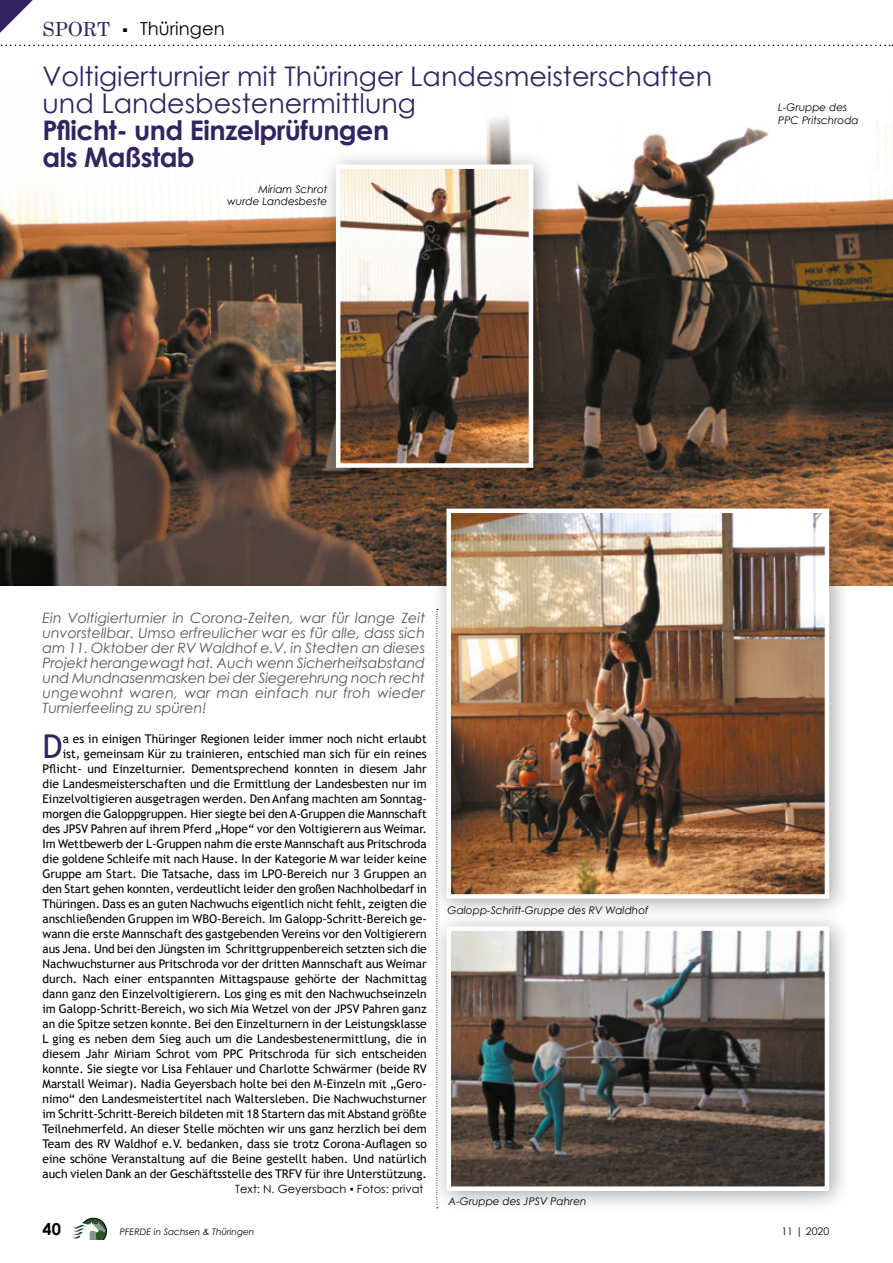
<style>
.page{position:relative;width:893px;height:1263px;background:#fff}
.page>*{position:absolute;margin:0;border:0;box-sizing:border-box;transform-origin:0 0}
.t1{font:33px "Trebuchet MS";color:#32245e}
.t2{font:27px/27px "Century Gothic";color:#32245e}
.t3{font:700 27px/27px "Century Gothic";letter-spacing:-.02em;color:#32245e}
.t4{font:19.5px "Century";color:#32245e}
.t5{font:18px "Century Gothic";color:#000}
.t6{font:700 16.5px "Century Gothic";color:#000}
.t7{font:italic 14.25px/15px "Century Gothic";letter-spacing:.01em;color:#575756;text-align:justify}
.t8{font:12px/15px "Trebuchet MS";color:#000;text-align:right}
.t9{font:11.4px "Century Gothic";color:#000}
.t10{font:italic 10.5px/12.6px "Century Gothic";color:#000;text-align:right}
.t11{font:10.5px "Century Gothic";color:#000}
.t12{font:italic 9px "Century Gothic";color:#000}
</style>
<div class="page">
<svg style="left:0;top:0;width:893px;height:47px"></svg>
<svg style="left:73px;top:1217px;width:34px;height:24px"></svg>
<img style="left:0;top:117px;width:893px;height:468px">
<svg style="left:699px;top:457px;width:2px;height:16px"></svg>
<div style="left:430px;top:911px;width:421px;height:301px;background:#000;opacity:.35"></div>
<img style="left:451px;top:931px;width:373px;height:255px">
<div style="left:446px;top:926px;width:383px;height:265px;border:4px solid #fff"></div>
<div style="left:430px;top:493px;width:421px;height:428px;background:#000;opacity:.35"></div>
<img style="left:451px;top:513px;width:373px;height:381px">
<div style="left:446px;top:508px;width:383px;height:391px;border:4px solid #fff"></div>
<div style="left:320px;top:149px;width:235px;height:341px;background:#000;opacity:.35"></div>
<img style="left:341px;top:169px;width:187px;height:294px">
<div style="left:336px;top:164px;width:197px;height:304px;border:4px solid #fff"></div>
<svg style="left:437px;top:609px;width:1px;height:599px"></svg>
<h3 class="t4" style="left:43px;top:12px;width:69px">SPORT</h3>
<h3 class="t5" style="left:122px;top:16px;width:104px"><sup>.</sup> Thüringen</h3>
<h2 class="t2" style="left:43px;top:62px;width:671px">Voltigierturnier mit Thüringer Landesmeisterschaften und Landesbestenermittlung</h2>
<h2 class="t3" style="left:43px;top:116px;width:348px">Pflicht- und Einzelprüfungen als Maßstab</h2>
<p class="t10" style="left:227px;top:183px;width:102px">Miriam Schrot wurde Landesbeste</p>
<p class="t10" style="left:778px;top:101px;width:82px;text-align:left">L-Gruppe des<br>PPC Pritschroda</p>
<p class="t7" style="left:43px;top:610px;width:384px">Ein Voltigierturnier in Corona-Zeiten, war für lange Zeit unvorstellbar. Umso erfreulicher war es für alle, dass sich am 11. Oktober der RV Waldhof e.V. in Stedten an dieses Projekt herangewagt hat. Auch wenn Sicherheitsabstand und Mundnasenmasken bei der Siegerehrung noch recht ungewohnt waren, war man einfach nur froh wieder Turnierfeeling zu spüren!</p>
<h1 class="t1" style="left:43px;top:726px;width:22px">D</h1>
<p class="t8" style="left:43px;top:731px;width:386px">a es in einigen Thüringer Regionen leider immer noch nicht erlaubt ist, gemeinsam Kür zu trainieren, entschied man sich für ein reines Pflicht- und Einzelturnier. Dementsprechend konnten in diesem Jahr die Landesmeisterschaften und die Ermittlung der Landesbesten nur im Einzelvoltigieren ausgetragen werden. Den Anfang machten am Sonntag&shy;morgen die Galoppgruppen. Hier siegte bei den A-Gruppen die Mannschaft des JPSV Pahren auf ihrem Pferd „Hope“ vor den Voltigierern aus Weimar.<br>Im Wettbewerb der L-Gruppen nahm die erste Mannschaft aus Pritschroda die goldene Schleife mit nach Hause. In der Kategorie M war leider keine Gruppe am Start. Die Tatsache, dass im LPO-Bereich nur 3 Gruppen an den Start gehen konnten, verdeutlicht leider den großen Nachholbedarf in Thüringen. Dass es an guten Nachwuchs eigentlich nicht fehlt, zeigten die anschließenden Gruppen im WBO-Bereich. Im Galopp-Schritt-Bereich ge&shy;wann die erste Mannschaft des gastgebenden Vereins vor den Voltigierern aus Jena. Und bei den Jüngsten im Schrittgruppenbereich setzten sich die Nachwuchsturner aus Pritschroda vor der dritten Mannschaft aus Weimar durch. Nach einer entspannten Mittagspause gehörte der Nachmittag dann ganz den Einzelvoltigierern. Los ging es mit den Nachwuchseinzeln im Galopp-Schritt-Bereich, wo sich Mia Wetzel von der JPSV Pahren ganz an die Spitze setzen konnte. Bei den Einzelturnern in der Leistungsklasse L ging es neben dem Sieg auch um die Landesbestenermittlung, die in diesem Jahr Miriam Schrot vom PPC Pritschroda für sich entscheiden konnte. Sie siegte vor Lisa Fehlauer und Charlotte Schwärmer (beide RV Marstall Weimar). Nadia Geyersbach holte bei den M-Einzeln mit „Gero&shy;nimo“ den Landesmeistertitel nach Waltersleben. Die Nachwuchsturner im Schritt-Schritt-Bereich bildeten mit 18 Startern das mit Abstand größte Teilnehmerfeld. An dieser Stelle möchten wir uns ganz herzlich bei dem Team des RV Waldhof e.V. bedanken, dass sie trotz Corona-Auflagen so eine schöne Veranstaltung auf die Beine gestellt haben. Und natürlich auch vielen Dank an der Geschäftsstelle des TRFV für ihre Unterstützung.</p>
<p class="t9" style="left:235px;top:1181px;width:190px">Text: N. Geyersbach ▪ Fotos: privat</p>
<p class="t10" style="left:448px;top:903px;width:202px">Galopp-Schritt-Gruppe des RV Waldhof</p>
<p class="t10" style="left:449px;top:1195px;width:139px">A-Gruppe des JPSV Pahren</p>
<h3 class="t6" style="left:43px;top:1216px;width:20px">40</h3>
<p class="t11" style="left:781px;top:1224px;width:49px">11 | 2020</p>
<p class="t12" style="left:120px;top:1225px;width:136px">PFERDE in Sachsen &amp; Thüringen</p>
</div>
